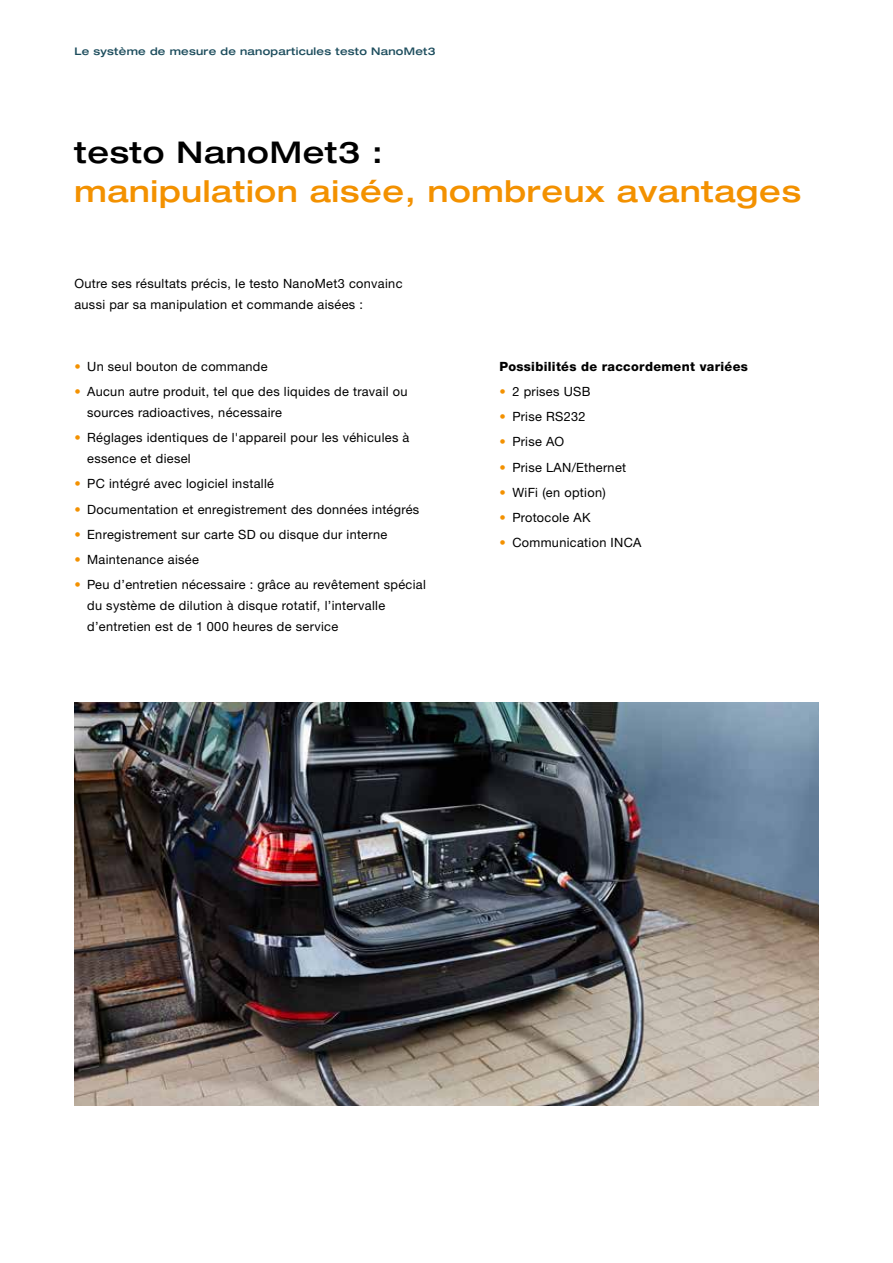
<style>
.page{position:relative;width:893px;height:1263px;background:#fff}
.page>*{position:absolute;margin:0;border:0;box-sizing:border-box;transform-origin:0 0}
.t1{font:500 expanded 30px "Helvetica Neue LTW1 G";letter-spacing:.025em;color:#f39100}
.t2{font:500 expanded 30px "Helvetica Neue LTW1 G";letter-spacing:.025em;color:#000}
.t3{font:12.75px/21px "Helvetica Neue LTW1 G";letter-spacing:.025em;color:#000}
.t4{font:800 12.75px "Helvetica Neue LTW1 G";letter-spacing:.025em;color:#000}
.t5{font:500 expanded 10.5px "Helvetica Neue LTW1 G";letter-spacing:.025em;color:#1d4d5d}
.s1{color:#f39100}
</style>
<div class="page">
<img style="left:74px;top:702px;width:745px;height:404px">
<p class="t5" style="left:74px;top:44px;width:363px">Le système de mesure de nanoparticules testo NanoMet3</p>
<h1 class="t2" style="left:74px;top:133px;width:310px">testo NanoMet3 :</h1>
<h1 class="t1" style="left:74px;top:172px;width:728px">manipulation aisée, nombreux avantages</h1>
<p class="t3" style="left:74px;top:272px;width:330px">Outre ses résultats précis, le testo NanoMet3 convainc aussi par sa manipulation et commande aisées :</p>
<p class="t3" style="left:74px;top:355px;width:195px"><span class="s1">•</span> Un seul bouton de commande</p>
<p class="t3" style="left:87px;top:381px;width:322px;text-indent:-13px"><span class="s1">•</span> Aucun autre produit, tel que des liquides de travail ou sources radioactives, nécessaire</p>
<p class="t3" style="left:87px;top:427px;width:324px;text-indent:-13px"><span class="s1">•</span> Réglages identiques de l'appareil pour les véhicules à essence et diesel</p>
<p class="t3" style="left:74px;top:473px;width:201px"><span class="s1">•</span> PC intégré avec logiciel installé</p>
<p class="t3" style="left:74px;top:498px;width:346px"><span class="s1">•</span> Documentation et enregistrement des données intégrés</p>
<p class="t3" style="left:74px;top:524px;width:314px"><span class="s1">•</span> Enregistrement sur carte SD ou disque dur interne</p>
<p class="t3" style="left:74px;top:549px;width:126px"><span class="s1">•</span> Maintenance aisée</p>
<p class="t3" style="left:87px;top:574px;width:340px;text-indent:-13px"><span class="s1">•</span> Peu d’entretien nécessaire : grâce au revêtement spécial du système de dilution à disque rotatif, l’intervalle d’entretien est de 1 000 heures de service</p>
<p class="t4" style="left:500px;top:358px;width:250px">Possibilités de raccordement variées</p>
<p class="t3" style="left:500px;top:381px;width:92px"><span class="s1">•</span> 2 prises USB</p>
<p class="t3" style="left:500px;top:406px;width:88px"><span class="s1">•</span> Prise RS232</p>
<p class="t3" style="left:500px;top:431px;width:66px"><span class="s1">•</span> Prise AO</p>
<p class="t3" style="left:500px;top:456px;width:128px"><span class="s1">•</span> Prise LAN/Ethernet</p>
<p class="t3" style="left:500px;top:482px;width:108px"><span class="s1">•</span> WiFi (en option)</p>
<p class="t3" style="left:500px;top:507px;width:92px"><span class="s1">•</span> Protocole AK</p>
<p class="t3" style="left:500px;top:532px;width:143px"><span class="s1">•</span> Communication INCA</p>
</div>
